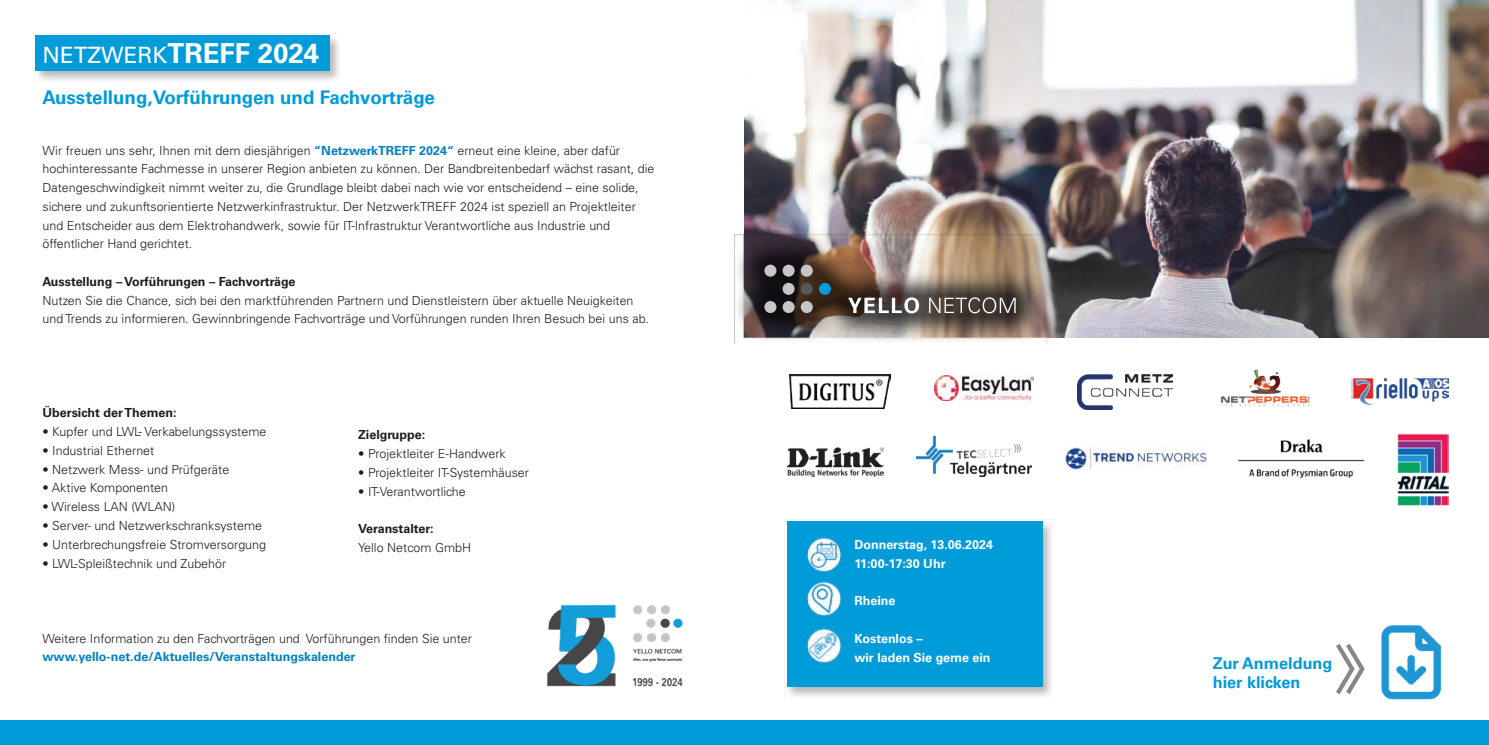
<style>
.page{position:relative;width:1489px;height:745px;background:#fff}
.page>*{position:absolute;margin:0;border:0;box-sizing:border-box;transform-origin:0 0}
.t1{font:700 27.5px "Univers LT Std";color:#fff}
.t2{font:700 18.75px "Univers LT Std";color:#009bd9}
.t3{font:700 16.25px/18.8px "Univers LT Std";color:#009bd9}
.t4{font:300 12.5px/18.8px "Univers LT Std";color:#1d1d1b}
.t5{font:700 12.5px "Univers LT Std";color:#1d1d1b}
.t6{font:700 12.5px/18.8px "Univers LT Std";color:#fff}
.t7{font:700 12.5px "Univers LT Std";color:#0081c3}
.s1{font-weight:400;font-size:22.5px}
.s2{font-weight:700;color:#0081c3}
</style>
<div class="page">
<img style="left:37px;top:37px;width:302px;height:43px">
<div style="left:35px;top:35px;width:295px;height:36px;background:#009bd9"></div>
<img style="left:547px;top:605px;width:136px;height:82px">
<div style="left:0;top:719px;width:744px;height:25px;background:#009bd9"></div>
<img style="left:734px;top:234px;width:312px;height:109px">
<div style="left:744px;top:719px;width:744px;height:25px;background:#009bd9"></div>
<img style="left:744px;top:0;width:744px;height:337px">
<div style="left:764px;top:264px;width:12px;height:12px;background:#c6c6c6;border-radius:50%"></div>
<div style="left:782px;top:264px;width:12px;height:12px;background:#c6c6c6;border-radius:50%"></div>
<div style="left:800px;top:264px;width:12px;height:12px;background:#c6c6c6;border-radius:50%"></div>
<div style="left:782px;top:283px;width:12px;height:12px;background:#c6c6c6;border-radius:50%"></div>
<div style="left:800px;top:283px;width:12px;height:12px;background:#575756;border-radius:50%"></div>
<div style="left:819px;top:283px;width:12px;height:12px;background:#009bd9;border-radius:50%"></div>
<div style="left:764px;top:301px;width:12px;height:12px;background:#c6c6c6;border-radius:50%"></div>
<div style="left:782px;top:301px;width:12px;height:12px;background:#c6c6c6;border-radius:50%"></div>
<div style="left:800px;top:301px;width:12px;height:12px;background:#c6c6c6;border-radius:50%"></div>
<svg style="left:848px;top:297px;width:71px;height:16px"></svg>
<svg style="left:929px;top:297px;width:86px;height:16px"></svg>
<img style="left:784px;top:519px;width:270px;height:180px">
<div style="left:787px;top:521px;width:255px;height:166px;background:#009bd9"></div>
<img style="left:806px;top:581px;width:35px;height:35px">
<img style="left:806px;top:628px;width:35px;height:35px">
<img style="left:806px;top:537px;width:35px;height:35px">
<img style="left:1238px;top:439px;width:127px;height:39px">
<img style="left:1065px;top:447px;width:140px;height:22px">
<img style="left:789px;top:374px;width:101px;height:34px">
<img style="left:934px;top:376px;width:99px;height:24px">
<img style="left:1077px;top:374px;width:94px;height:35px">
<img style="left:1220px;top:369px;width:90px;height:38px">
<img style="left:1351px;top:378px;width:97px;height:26px">
<img style="left:787px;top:447px;width:96px;height:29px">
<img style="left:916px;top:435px;width:115px;height:41px">
<img style="left:1397px;top:433px;width:51px;height:72px">
<img style="left:1381px;top:625px;width:61px;height:75px">
<svg style="left:1336px;top:644px;width:29px;height:50px"></svg>
<h1 class="t1" style="left:43px;top:43px;width:278px"><span class="s1">NETZWERK</span>TREFF 2024</h1>
<h2 class="t2" style="left:43px;top:90px;width:394px">Ausstellung,Vorführungen und Fachvorträge</h2>
<p class="t4" style="left:43px;top:142px;width:613px">Wir freuen uns sehr, Ihnen mit dem diesjährigen <span class="s2">“NetzwerkTREFF 2024“</span> erneut eine kleine, aber dafür hochinteressante Fachmesse in unserer Region anbieten zu können. Der Bandbreitenbedarf wächst rasant, die Datengeschwindigkeit nimmt weiter zu, die Grundlage bleibt dabei nach wie vor entscheidend – eine solide, sichere und zukunftsorientierte Netzwerkinfrastruktur. Der NetzwerkTREFF 2024 ist speziell an Projektleiter und Entscheider aus dem Elektrohandwerk, sowie für IT-Infrastruktur Verantwortliche aus Industrie und öffentlicher Hand gerichtet.</p>
<p class="t5" style="left:43px;top:277px;width:254px">Ausstellung – Vorführungen – Fachvorträge</p>
<p class="t4" style="left:43px;top:292px;width:608px">Nutzen Sie die Chance, sich bei den marktführenden Partnern und Dienstleistern über aktuelle Neuigkeiten und Trends zu informieren. Gewinnbringende Fachvorträge und Vorführungen runden Ihren Besuch bei uns ab.</p>
<p class="t5" style="left:43px;top:408px;width:136px">Übersicht der Themen:</p>
<p class="t4" style="left:43px;top:423px;width:225px">• Kupfer und LWL- Verkabelungssysteme</p>
<p class="t4" style="left:43px;top:442px;width:113px">• Industrial Ethernet</p>
<p class="t4" style="left:43px;top:461px;width:188px">• Netzwerk Mess- und Prüfgeräte</p>
<p class="t4" style="left:43px;top:480px;width:127px">• Aktive Komponenten</p>
<p class="t4" style="left:43px;top:498px;width:134px">• Wireless LAN (WLAN)</p>
<p class="t4" style="left:43px;top:517px;width:221px">• Server- und Netzwerkschranksysteme</p>
<p class="t4" style="left:43px;top:536px;width:225px">• Unterbrechungsfreie Stromversorgung</p>
<p class="t4" style="left:43px;top:555px;width:185px">• LWL-Spleißtechnik und Zubehör</p>
<p class="t5" style="left:358px;top:430px;width:68px">Zielgruppe:</p>
<p class="t4" style="left:358px;top:445px;width:149px">• Projektleiter E-Handwerk</p>
<p class="t4" style="left:358px;top:464px;width:172px">• Projektleiter IT-Systemhäuser</p>
<p class="t4" style="left:358px;top:483px;width:109px">• IT-Verantwortliche</p>
<p class="t5" style="left:358px;top:524px;width:77px">Veranstalter:</p>
<p class="t4" style="left:358px;top:539px;width:114px">Yello Netcom GmbH</p>
<p class="t6" style="left:854px;top:536px;width:140px">Donnerstag, 13.06.2024<br>11:00-17:30 Uhr</p>
<p class="t6" style="left:854px;top:592px;width:42px">Rheine</p>
<p class="t6" style="left:854px;top:630px;width:138px">Kostenlos –<br>wir laden Sie gerne ein</p>
<p class="t4" style="left:43px;top:630px;width:431px">Weitere Information zu den Fachvorträgen und Vorführungen finden Sie unter</p>
<p class="t7" style="left:43px;top:652px;width:314px">www.yello-net.de/Aktuelles/Veranstaltungskalender</p>
<h3 class="t3" style="left:1212px;top:655px;width:121px">Zur Anmeldung hier klicken</h3>
</div>
